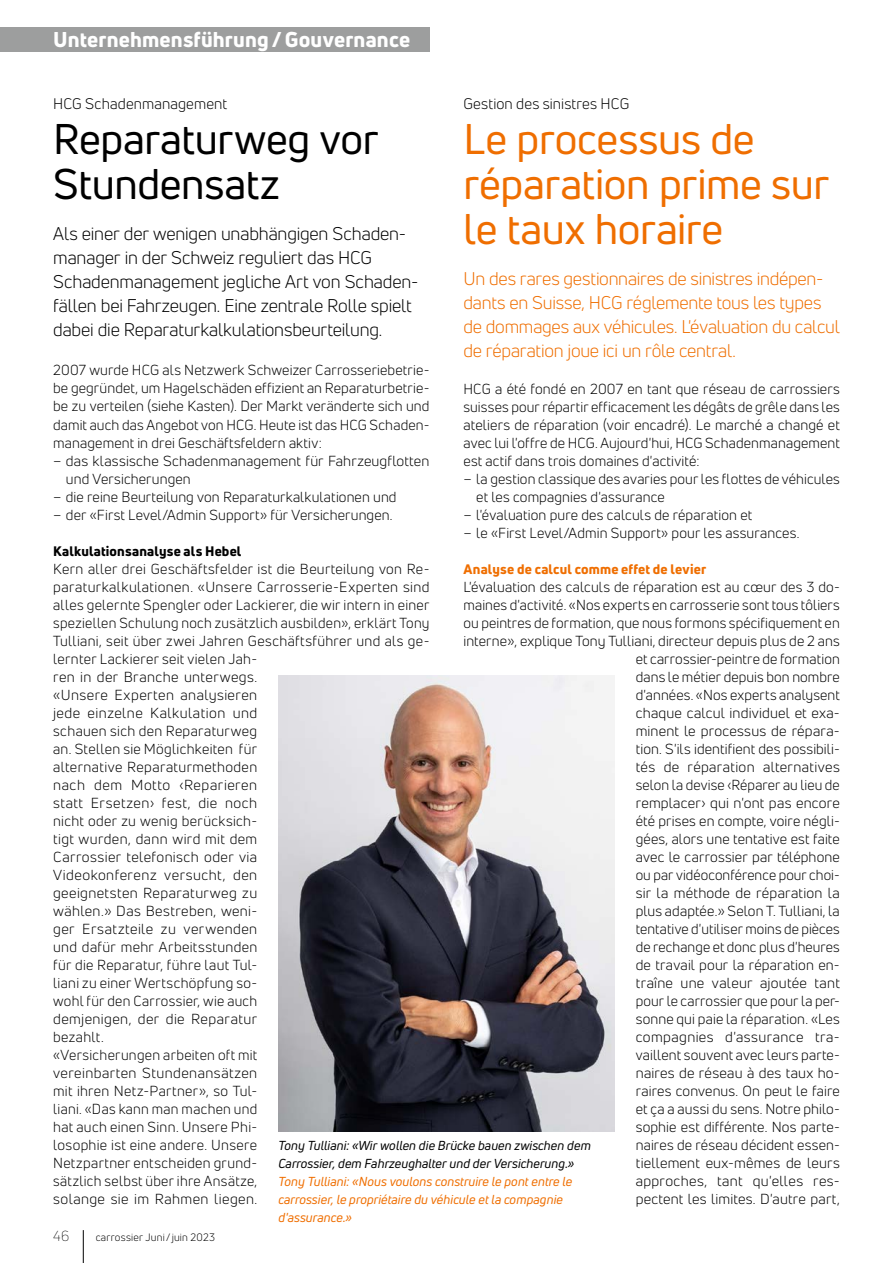
<style>
.page{position:relative;width:893px;height:1263px;background:#fff}
.page>*{position:absolute;margin:0;border:0;box-sizing:border-box;transform-origin:0 0}
.t1{font:42px/45px "Uni Neue";letter-spacing:-.005em;color:#ef6e00}
.t2{font:42px/45px "Uni Neue";letter-spacing:-.01em;color:#000}
.t3{font:800 21px "Uni Neue";letter-spacing:.01em;color:#fff}
.t4{font:18px/24px "Uni Neue";letter-spacing:-.01em;color:#000}
.t5{font:18px/24px "Uni Neue";letter-spacing:-.015em;color:#ef6e00}
.t6{font:15px "Uni Neue";letter-spacing:.005em;color:#000}
.t7{font:14.25px/18px "Uni Neue";letter-spacing:.02em;color:#000}
.t8{font:300 14.25px "Uni Neue";color:#000}
.t9{font:800 13.5px "Uni Neue";letter-spacing:.01em;color:#ef6e00}
.t10{font:800 13.5px "Uni Neue";letter-spacing:.01em;color:#000}
.t11{font:italic 12.75px/18px "Uni Neue";letter-spacing:.01em;color:#ef6e00}
.t12{font:italic 12.75px/18px "Uni Neue";letter-spacing:.01em;color:#000}
.t13{font:10.5px "Uni Neue";letter-spacing:.02em;color:#000}
</style>
<div class="page">
<hr style="left:83px;top:1230px;width:1px;height:33px;background:#000">
<div style="left:0;top:27px;width:429px;height:24px;background:#9d9e9e"></div>
<img style="left:279px;top:675px;width:335px;height:456px">
<h2 class="t3" style="left:53px;top:25px;width:359px">Unternehmensführung /Gouvernance</h2>
<p class="t6" style="left:53px;top:95px;width:175px">HCG Schadenmanagement</p>
<h1 class="t2" style="left:53px;top:116px;width:327px">Reparaturweg vor<br>Stundensatz</h1>
<p class="t4" style="left:53px;top:222px;width:367px">Als einer der wenigen unabhängigen Schaden&shy;manager in der Schweiz reguliert das HCG Schadenmanagement jegliche Art von Schaden&shy;fällen bei Fahrzeugen. Eine zentrale Rolle spielt dabei die Reparaturkalkulationsbeurteilung.</p>
<p class="t7" style="left:53px;top:361px;width:378px;text-align:justify">2007 wurde HCG als Netzwerk Schweizer Carrosseriebetrie&shy;be gegründet, um Hagelschäden effizient an Reparaturbetrie&shy;be zu verteilen (siehe Kasten). Der Markt veränderte sich und damit auch das Angebot von HCG. Heute ist das HCG Schaden&shy;management in drei Geschäftsfeldern aktiv:</p>
<p class="t7" style="left:66px;top:451px;width:365px;text-indent:-13px">– das klassische Schadenmanagement für Fahrzeugflotten und Versicherungen</p>
<p class="t7" style="left:53px;top:487px;width:345px">– die reine Beurteilung von Reparaturkalkulationen und</p>
<p class="t7" style="left:53px;top:505px;width:341px">– der «First Level/Admin Support» für Versicherungen.</p>
<p class="t10" style="left:53px;top:541px;width:190px">Kalkulationsanalyse als Hebel</p>
<p class="t7" style="left:53px;top:559px;width:378px">Kern aller drei Geschäftsfelder ist die Beurteilung von Re&shy;paraturkalkulationen. «Unsere Carrosserie-Experten sind alles gelernte Spengler oder Lackierer, die wir intern in einer speziellen Schulung noch zusätzlich ausbilden», erklärt Tony Tulliani, seit über zwei Jahren Geschäftsführer und als ge&shy;lernter Lackierer seit vielen Jah-<br>ren in der Branche unterwegs.<br>«Unsere Experten analysieren<br>jede einzelne Kalkulation und<br>schauen sich den Reparaturweg<br>an. Stellen sie Möglichkeiten für<br>alternative Reparaturmethoden<br>nach dem Motto ‹Reparieren<br>statt Ersetzen› fest, die noch<br>nicht oder zu wenig berücksich-<br>tigt wurden, dann wird mit dem<br>Carrossier telefonisch oder via<br>Videokonferenz versucht, den<br>geeignetsten Reparaturweg zu<br>wählen.» Das Bestreben, weni-<br>ger Ersatzteile zu verwenden<br>und dafür mehr Arbeitsstunden<br>für die Reparatur, führe laut Tul-<br>liani zu einer Wertschöpfung so-<br>wohl für den Carrossier, wie auch<br>demjenigen, der die Reparatur<br>bezahlt.<br>«Versicherungen arbeiten oft mit<br>vereinbarten Stundenansätzen<br>mit ihren Netz-Partner», so Tul-<br>liani. «Das kann man machen und<br>hat auch einen Sinn. Unsere Phi-<br>losophie ist eine andere. Unsere<br>Netzpartner entscheiden grund-<br>sätzlich selbst über ihre Ansätze,<br>solange sie im Rahmen liegen.</p>
<p class="t6" style="left:463px;top:95px;width:167px">Gestion des sinistres HCG</p>
<h1 class="t1" style="left:463px;top:116px;width:367px">Le processus de réparation prime sur le taux horaire</h1>
<p class="t5" style="left:463px;top:267px;width:378px">Un des rares gestionnaires de sinistres indépen&shy;dants en Suisse, HCG réglemente tous les types de dommages aux véhicules. L'évaluation du calcul de réparation joue ici un rôle central.</p>
<p class="t7" style="left:463px;top:379px;width:378px;text-align:justify">HCG a été fondé en 2007 en tant que réseau de carrossiers suisses pour répartir efficacement les dégâts de grêle dans les ateliers de réparation (voir encadré). Le marché a changé et avec lui l'offre de HCG. Aujourd'hui, HCG Schadenmanagement est actif dans trois domaines d'activité:</p>
<p class="t7" style="left:476px;top:469px;width:365px;text-indent:-13px">– la gestion classique des avaries pour les flottes de véhicules et les compagnies d'assurance</p>
<p class="t7" style="left:463px;top:505px;width:290px">– l'évaluation pure des calculs de réparation et</p>
<p class="t7" style="left:463px;top:523px;width:337px">– le «First Level/Admin Support» pour les assurances.</p>
<p class="t9" style="left:463px;top:559px;width:244px">Analyse de calcul comme effet de levier</p>
<p class="t7" style="left:463px;top:577px;width:378px;text-align:right">L'évaluation des calculs de réparation est au cœur des 3 do&shy;maines d'activité. «Nos experts en carrosserie sont tous tôliers ou peintres de formation, que nous formons spécifiquement en interne», explique Tony Tulliani, directeur depuis plus de 2 ans et carrossier-peintre de formation<br>dans le métier depuis bon nombre<br>d'années. «Nos experts analysent<br>chaque calcul individuel et exa-<br>minent le processus de répara-<br>tion. S'ils identifient des possibili-<br>tés de réparation alternatives<br>selon la devise ‹Réparer au lieu de<br>remplacer› qui n'ont pas encore<br>été prises en compte, voire négli-<br>gées, alors une tentative est faite<br>avec le carrossier par téléphone<br>ou par vidéoconférence pour choi-<br>sir la méthode de réparation la<br>plus adaptée.» Selon T. Tulliani, la<br>tentative d'utiliser moins de pièces<br>de rechange et donc plus d'heures<br>de travail pour la réparation en-<br>traîne une valeur ajoutée tant<br>pour le carrossier que pour la per-<br>sonne qui paie la réparation. «Les<br>compagnies d'assurance tra-<br>vaillent souvent avec leurs parte-<br>naires de réseau à des taux ho-<br>raires convenus. On peut le faire<br>et ça a aussi du sens. Notre philo-<br>sophie est différente. Nos parte-<br>naires de réseau décident essen-<br>tiellement eux-mêmes de leurs<br>approches, tant qu'elles res-<br>pectent les limites. D'autre part,</p>
<p class="t12" style="left:279px;top:1136px;width:314px">Tony Tulliani: «Wir wollen die Brücke bauen zwischen dem<br>Carrossier, dem Fahrzeughalter und der Versicherung.»</p>
<p class="t11" style="left:279px;top:1172px;width:295px">Tony Tulliani: «Nous voulons construire le pont entre le carrossier, le propriétaire du véhicule et la compagnie d'assurance.»</p>
<p class="t8" style="left:53px;top:1227px;width:18px">46</p>
<p class="t13" style="left:96px;top:1231px;width:121px">carrossier Juni/juin 2023</p>
</div>
